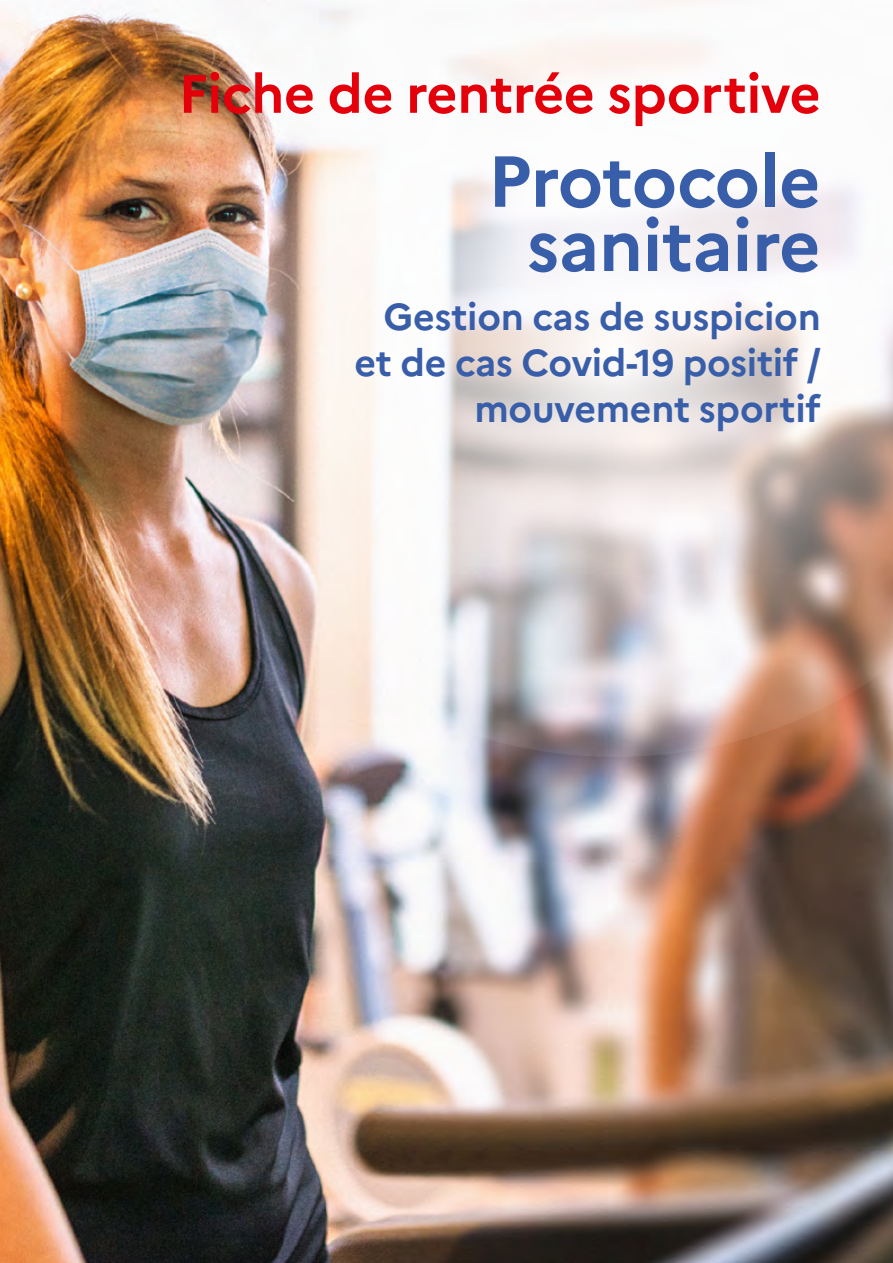
<style>
.page{position:relative;width:893px;height:1263px;background:#fff}
.page>*{position:absolute;margin:0;border:0;box-sizing:border-box;transform-origin:0 0}
.t1{font:700 72px/64.2px "Marianne";letter-spacing:-.01em;color:#385ea9;text-align:center}
.t2{font:700 54px "Marianne";letter-spacing:-.01em;color:#e3000b}
.t3{font:700 37.5px/46.2px "Marianne";letter-spacing:-.01em;color:#385ea9;text-align:right}
</style>
<div class="page">
<img style="left:0;top:6px;width:893px;height:1257px">
<img style="left:179px;top:0;width:714px;height:757px">
<h2 class="t2" style="left:178px;top:61px;width:644px">Fiche de rentrée sportive</h2>
<h1 class="t1" style="left:488px;top:149px;width:335px">Protocole sanitaire</h1>
<p class="t3" style="left:355px;top:293px;width:468px">Gestion cas de suspicion et de cas Covid-19 positif / mouvement sportif</p>
</div>
